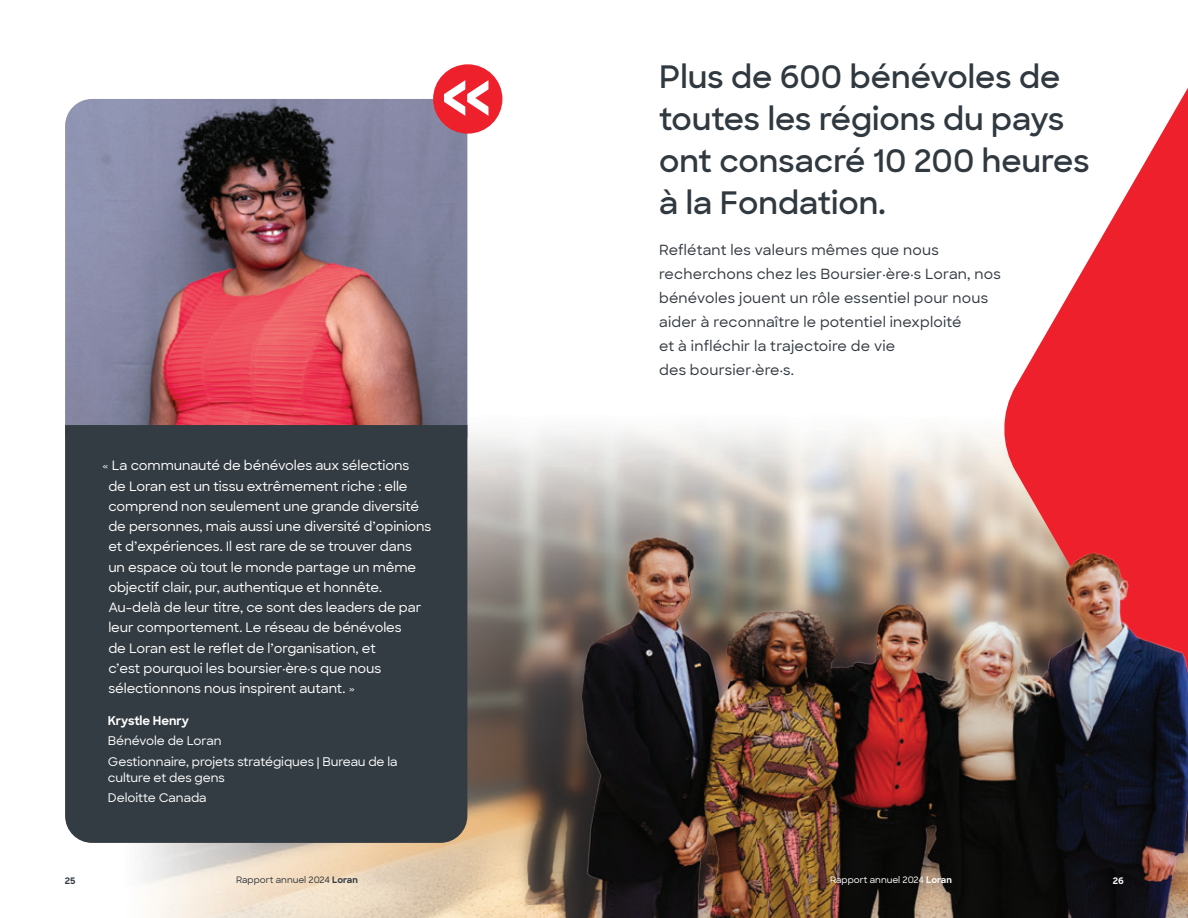
<style>
.page{position:relative;width:1188px;height:918px;background:#fff}
.page>*{position:absolute;margin:0;border:0;box-sizing:border-box;transform-origin:0 0}
.t1{font:600 31.5px/42px "Sharp Sans";color:#313940}
.t2{font:500 14.25px/24px "Sharp Sans";letter-spacing:.015em;color:#313940}
.t3{font:500 13.2px/20.2px "Sharp Sans";letter-spacing:-.005em;color:#fff}
.t4{font:500 12.15px/20.2px "Sharp Sans";letter-spacing:-.005em;color:#fff}
.t5{font:700 12.15px "Sharp Sans";letter-spacing:-.005em;color:#fff}
.t6{font:500 9px "Sharp Sans";color:#313940}
.t7{font:500 9px "Sharp Sans";color:#fff}
.t8{font:700 9px "Sharp Sans";color:#313940}
.t9{font:700 9px "Sharp Sans";color:#fff}
.s1{font-weight:700}
</style>
<div class="page">
<img style="left:140px;top:230px;width:1048px;height:688px">
<svg style="left:1001px;top:88px;width:187px;height:723px"></svg>
<img style="left:65px;top:99px;width:402px;height:326px">
<div style="left:65px;top:425px;width:402px;height:418px;background:#333c42"></div>
<div style="left:433px;top:64px;width:69px;height:70px;background:#ed202b;border-radius:50%"></div>
<svg style="left:444px;top:80px;width:44px;height:36px"></svg>
<h1 class="t1" style="left:659px;top:54px;width:432px">Plus de 600 bénévoles de toutes les régions du pays ont consacré 10 200 heures à la Fondation.</h1>
<p class="t3" style="left:108px;top:455px;width:325px;text-indent:-6px">« La communauté de bénévoles aux sélections<br>de Loran est un tissu extrêmement riche : elle comprend non seulement une grande diversité de personnes, mais aussi une diversité d’opinions et d’expériences. Il est rare de se trouver dans un espace où tout le monde partage un même objectif clair, pur, authentique et honnête.<br>Au-delà de leur titre, ce sont des leaders de par leur comportement. Le réseau de bénévoles<br>de Loran est le reflet de l’organisation, et<br>c’est pourquoi les boursier·ère·s que nous sélectionnons nous inspirent autant. »</p>
<p class="t5" style="left:108px;top:712px;width:83px">Krystle Henry</p>
<p class="t4" style="left:108px;top:730px;width:291px">Bénévole de Loran<br>Gestionnaire, projets stratégiques | Bureau de la</p>
<p class="t4" style="left:108px;top:767px;width:118px">culture et des gens<br>Deloitte Canada</p>
<p class="t2" style="left:659px;top:237px;width:343px">Reflétant les valeurs mêmes que nous recherchons chez les Boursier·ère·s Loran, nos bénévoles jouent un rôle essentiel pour nous aider à reconnaître le potentiel inexploité<br>et à infléchir la trajectoire de vie<br>des boursier·ère·s.</p>
<p class="t8" style="left:65px;top:874px;width:12px">25</p>
<p class="t6" style="left:236px;top:873px;width:123px">Rapport annuel 2024 <span class="s1">Loran</span></p>
<p class="t7" style="left:830px;top:873px;width:123px">Rapport annuel 2024 <span class="s1">Loran</span></p>
<p class="t9" style="left:1113px;top:874px;width:12px">26</p>
</div>
